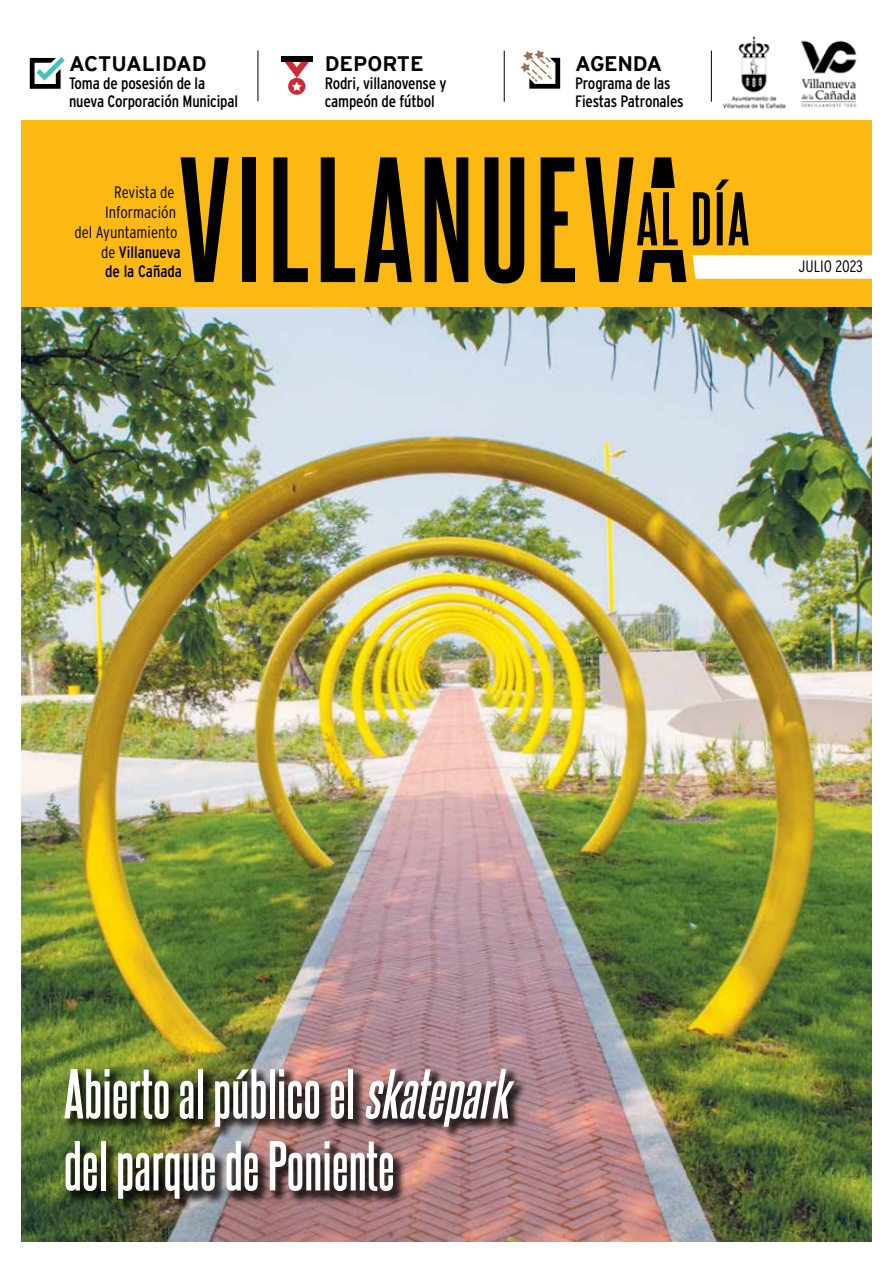
<style>
.page{position:relative;width:893px;height:1263px;background:#fff}
.page>*{position:absolute;margin:0;border:0;box-sizing:border-box;transform-origin:0 0}
.t1{font:700 151.5px "Steelfish Rg";letter-spacing:.04em;color:#000}
.t2{font:700 64.5px "Steelfish Rg";color:#000}
.TEXTO{font:700 60px/72px "Steelfish Rg";color:#fff}
.t3{font:700 21px "Interstate";letter-spacing:-.005em;color:#000}
.t4{font:condensed 16.5px/18px "Interstate";letter-spacing:-.01em;color:#000}
.t5{font:300 condensed 16.5px "Interstate";color:#000}
.s1{font-weight:300}
.s2{font-style:italic}
</style>
<div class="page">
<img style="left:21px;top:307px;width:851px;height:935px">
<img style="left:715px;top:36px;width:157px;height:85px">
<div style="left:21px;top:121px;width:851px;height:186px;background:#fdb913"></div>
<hr style="left:258px;top:50px;width:1px;height:51px;background:#000">
<hr style="left:504px;top:51px;width:1px;height:51px;background:#000">
<hr style="left:711px;top:51px;width:1px;height:51px;background:#000">
<svg style="left:693px;top:255px;width:179px;height:24px"></svg>
<div style="left:63px;top:1067px;width:465px;height:145px;background:#000;opacity:.78"></div>
<svg style="left:521px;top:50px;width:39px;height:39px"></svg>
<svg style="left:30px;top:57px;width:35px;height:32px"></svg>
<svg style="left:285px;top:62px;width:24px;height:33px"></svg>
<div style="left:281px;top:57px;width:31px;height:5px;background:#000"></div>
<p class="t3" style="left:69px;top:52px;width:139px">ACTUALIDAD</p>
<p class="t4" style="left:69px;top:74px;width:171px">Toma de posesión de la nueva Corporación Municipal</p>
<p class="t3" style="left:325px;top:52px;width:101px">DEPORTE</p>
<p class="t4" style="left:325px;top:74px;width:123px">Rodri, villanovense y campeón de fútbol</p>
<p class="t3" style="left:575px;top:52px;width:89px">AGENDA</p>
<p class="t4" style="left:575px;top:74px;width:110px">Programa de las<br>Fiestas Patronales</p>
<p class="t1" style="left:179px;top:112px;width:511px">VILLANUEVA</p>
<p class="t2" style="left:636px;top:173px;width:115px">AL DÍA</p>
<p class="t5" style="left:114px;top:183px;width:62px">Revista de</p>
<p class="t5" style="left:105px;top:203px;width:72px">Información</p>
<p class="t5" style="left:75px;top:223px;width:105px">del Ayuntamiento</p>
<p class="t4" style="left:101px;top:243px;width:81px"><span class="s1">de</span> Villanueva</p>
<p class="t4" style="left:105px;top:262px;width:78px">de la Cañada</p>
<p class="t5" style="left:798px;top:257px;width:66px">JULIO 2023</p>
<p class="TEXTO" style="left:64px;top:1053px;width:460px">Abierto al público el <span class="s2">skatepark </span>del parque de Poniente</p>
</div>
